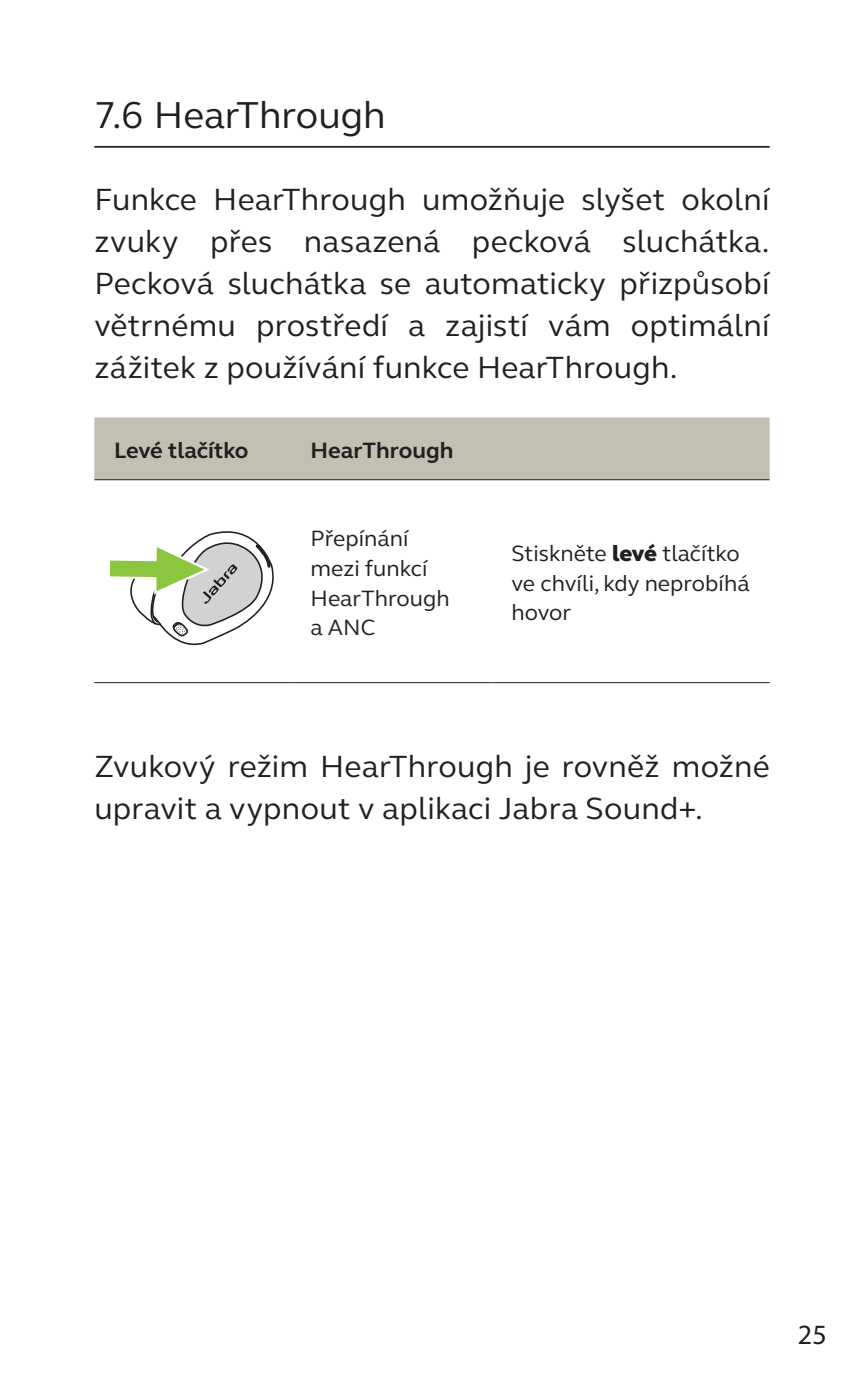
<style>
.page{position:relative;width:864px;height:1389px;background:#fff}
.page>*{position:absolute;margin:0;border:0;box-sizing:border-box;transform-origin:0 0}
.t1{font:38.5px "GN Elliot";color:#231f20}
.Body_text{font:31.5px/42px "GN Elliot";letter-spacing:.005em;color:#231f20;text-align:justify}
.t2{font:28px "Myriad Pro";color:#231f20}
.Table_text{font:22.75px/29.8px "GN Elliot";color:#231f20}
.Table_heading{font:700 22.75px "GN Elliot";color:#231f20}
.s1{font-weight:800}
</style>
<div class="page">
<hr style="left:94px;top:146px;width:675px;height:2px;background:#231f20">
<div style="left:94px;top:417px;width:675px;height:62px;background:#c3bfb1"></div>
<hr style="left:290px;top:682px;width:201px;height:1px;background:#231f20">
<hr style="left:491px;top:682px;width:278px;height:1px;background:#231f20">
<hr style="left:290px;top:479px;width:201px;height:1px;background:#231f20">
<hr style="left:491px;top:479px;width:278px;height:1px;background:#231f20">
<hr style="left:94px;top:479px;width:196px;height:1px;background:#231f20">
<hr style="left:94px;top:682px;width:196px;height:1px;background:#231f20">
<svg style="left:110px;top:531px;width:164px;height:115px"></svg>
<p class="t1" style="left:94px;top:89px;width:293px">7.6 HearThrough</p>
<p class="Body_text" style="left:94px;top:177px;width:676px">Funkce HearThrough umožňuje slyšet okolní zvuky přes nasazená pecková sluchátka.<br>Pecková sluchátka se automaticky přizpůsobí větrnému prostředí a zajistí vám optimální zážitek z používání funkce HearThrough.</p>
<p class="Table_heading" style="left:114px;top:435px;width:136px">Levé tlačítko</p>
<p class="Table_heading" style="left:310px;top:435px;width:144px">HearThrough</p>
<p class="Table_text" style="left:310px;top:523px;width:140px">Přepínání mezi funkcí<br>HearThrough a ANC</p>
<p class="Table_text" style="left:511px;top:538px;width:240px">Stiskněte <span class="s1">levé</span> tlačítko ve chvíli, kdy neprobíhá hovor</p>
<p class="Body_text" style="left:94px;top:745px;width:676px">Zvukový režim HearThrough je rovněž možné upravit a vypnout v aplikaci Jabra Sound+.</p>
<p class="t2" style="left:797px;top:1317px;width:30px">25</p>
</div>
